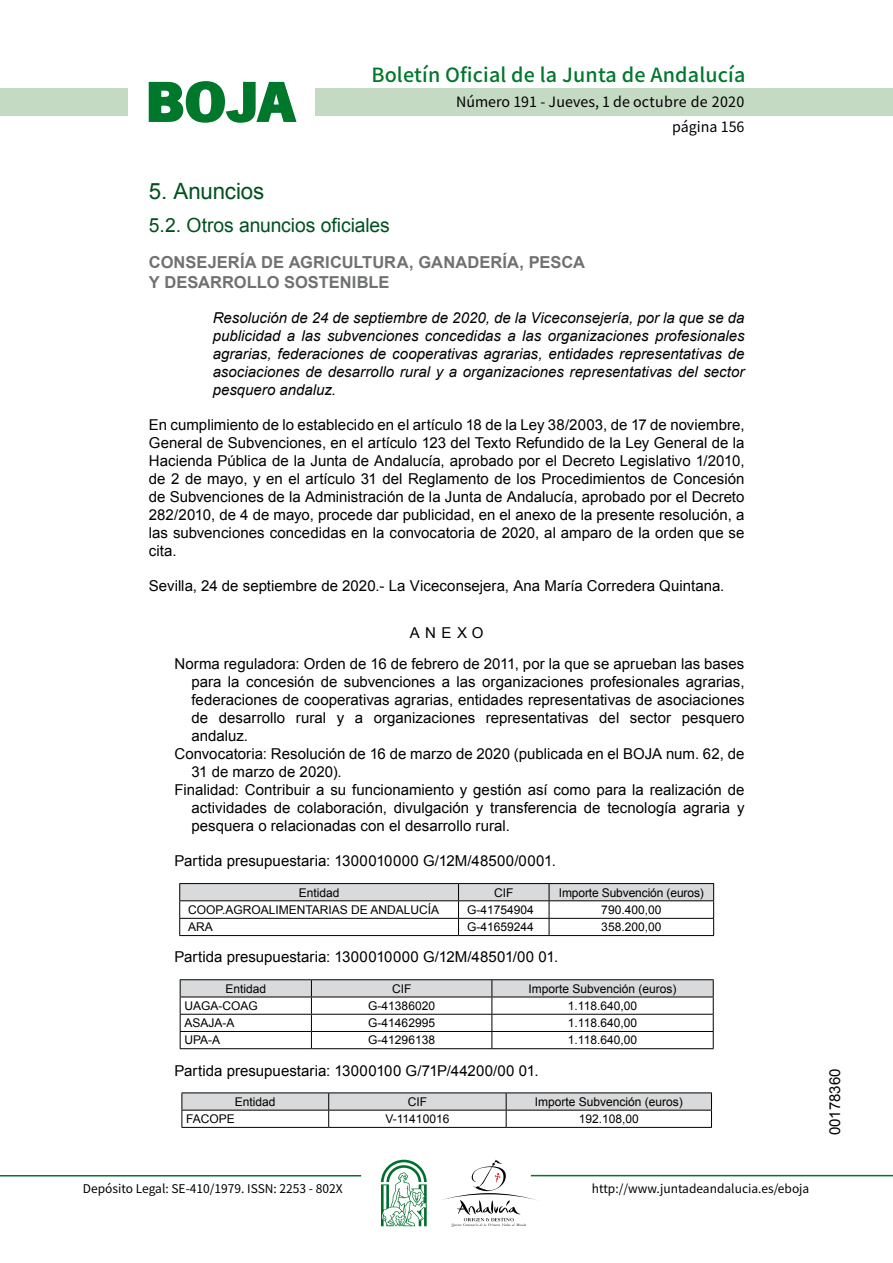
<style>
.page{position:relative;width:893px;height:1263px;background:#fff}
.page>*{position:absolute;margin:0;border:0;box-sizing:border-box;transform-origin:0 0}
.t1{font:700 57.75px "News Got T";color:#00782c;scale:1.14 1}
.t2{font:22.5px "Arial";letter-spacing:-.005em;color:#00501f}
.t3{font:500 19.5px "Noto Sans HK";letter-spacing:.01em;color:#00782c}
.t4{font:19.5px "Arial";letter-spacing:-.005em;color:#00501f}
.t5{font:700 16.5px/19.5px "Arial";letter-spacing:.005em;color:#707173}
.t6{font:15px/18px "Arial";color:#000;text-align:justify}
.t7{font:italic 15px/18px "Arial";color:#000;text-align:justify}
.t8{font:14.25px/24.5px "Noto Sans HK";color:#000;text-align:right}
.t9{font:12px "Arial";color:#000}
.t10{font:12px "Noto Sans HK";color:#000}
</style>
<div class="page">
<div style="left:315px;top:88px;width:577px;height:28px;background:#c5dac3"></div>
<div style="left:0;top:88px;width:128px;height:28px;background:#c5dac3"></div>
<hr style="left:0;top:1175px;width:361px;height:2px;background:#00782c">
<hr style="left:531px;top:1175px;width:361px;height:1px;background:#00782c">
<svg style="left:148px;top:81px;width:149px;height:42px"></svg>
<svg style="left:442px;top:1160px;width:100px;height:67px"></svg>
<svg style="left:381px;top:1160px;width:45px;height:66px"></svg>
<hr style="left:179px;top:883px;width:279px;height:1px;background:#000">
<hr style="left:458px;top:883px;width:91px;height:1px;background:#000">
<hr style="left:549px;top:883px;width:165px;height:1px;background:#000">
<svg style="left:179px;top:884px;width:535px;height:51px"></svg>
<hr style="left:179px;top:935px;width:279px;height:1px;background:#000">
<hr style="left:458px;top:935px;width:91px;height:1px;background:#000">
<hr style="left:549px;top:935px;width:165px;height:1px;background:#000">
<hr style="left:180px;top:979px;width:131px;height:1px;background:#000">
<hr style="left:311px;top:979px;width:181px;height:1px;background:#000">
<hr style="left:492px;top:979px;width:221px;height:1px;background:#000">
<svg style="left:180px;top:980px;width:533px;height:68px"></svg>
<hr style="left:180px;top:1048px;width:131px;height:1px;background:#000">
<hr style="left:311px;top:1048px;width:181px;height:1px;background:#000">
<hr style="left:492px;top:1048px;width:221px;height:1px;background:#000">
<svg style="left:181px;top:1093px;width:531px;height:34px"></svg>
<hr style="left:181px;top:1127px;width:148px;height:1px;background:#000">
<hr style="left:329px;top:1127px;width:177px;height:1px;background:#000">
<hr style="left:506px;top:1127px;width:206px;height:1px;background:#000">
<h1 class="t1" style="left:145px;top:68px;width:133px">BOJA</h1>
<h3 class="t3" style="left:371px;top:64px;width:375px">Boletín Oficial de la Junta de Andalucía</h3>
<p class="t8" style="left:456px;top:90px;width:290px">Número 191 - Jueves, 1 de octubre de 2020 página 156</p>
<h2 class="t2" style="left:149px;top:177px;width:117px">5. Anuncios</h2>
<h3 class="t4" style="left:149px;top:212px;width:242px">5.2. Otros anuncios oficiales</h3>
<p class="t5" style="left:149px;top:253px;width:437px">CONSEJERÍA DE AGRICULTURA, GANADERÍA, PESCA<br>Y DESARROLLO SOSTENIBLE</p>
<p class="t7" style="left:213px;top:309px;width:533px">Resolución de 24 de septiembre de 2020, de la Viceconsejería, por la que se da publicidad a las subvenciones concedidas a las organizaciones profesionales agrarias, federaciones de cooperativas agrarias, entidades representativas de asociaciones de desarrollo rural y a organizaciones representativas del sector pesquero andaluz.</p>
<p class="t6" style="left:149px;top:416px;width:597px">En cumplimiento de lo establecido en el artículo 18 de la Ley 38/2003, de 17 de noviembre, General de Subvenciones, en el artículo 123 del Texto Refundido de la Ley General de la Hacienda Pública de la Junta de Andalucía, aprobado por el Decreto Legislativo 1/2010, de 2 de mayo, y en el artículo 31 del Reglamento de los Procedimientos de Concesión de Subvenciones de la Administración de la Junta de Andalucía, aprobado por el Decreto 282/2010, de 4 de mayo, procede dar publicidad, en el anexo de la presente resolución, a las subvenciones concedidas en la convocatoria de 2020, al amparo de la orden que se cita.</p>
<p class="t6" style="left:149px;top:577px;width:577px">Sevilla, 24 de septiembre de 2020.- La Viceconsejera, Ana María Corredera Quintana.</p>
<p class="t6" style="left:174px;top:618px;width:571px;line-height:30.8px;text-indent:235px">ANEXO<br>Norma reguladora: Orden de 16 de febrero de 2011, por la que se aprueban las bases</p>
<p class="t6" style="left:191px;top:673px;width:554px">para la concesión de subvenciones a las organizaciones profesionales agrarias,</p>
<p class="t6" style="left:191px;top:691px;width:554px">federaciones de cooperativas agrarias, entidades representativas de asociaciones</p>
<p class="t6" style="left:191px;top:709px;width:554px">de desarrollo rural y a organizaciones representativas del sector pesquero</p>
<p class="t6" style="left:191px;top:727px;width:58px">andaluz.</p>
<p class="t6" style="left:174px;top:745px;width:571px">Convocatoria: Resolución de 16 de marzo de 2020 (publicada en el BOJA num. 62, de</p>
<p class="t6" style="left:191px;top:763px;width:152px">31 de marzo de 2020).</p>
<p class="t6" style="left:174px;top:781px;width:571px">Finalidad: Contribuir a su funcionamiento y gestión así como para la realización de</p>
<p class="t6" style="left:191px;top:799px;width:554px">actividades de colaboración, divulgación y transferencia de tecnología agraria y</p>
<p class="t6" style="left:191px;top:817px;width:320px">pesquera o relacionadas con el desarrollo rural.</p>
<p class="t6" style="left:174px;top:852px;width:383px">Partida presupuestaria: 1300010000 G/12M/48500/0001.</p>
<p class="t9" style="left:299px;top:884px;width:42px">Entidad</p>
<p class="t9" style="left:494px;top:884px;width:21px">CIF</p>
<p class="t9" style="left:558px;top:884px;width:147px">Importe Subvención (euros)</p>
<p class="t9" style="left:188px;top:902px;width:252px">COOP.AGROALIMENTARIAS DE ANDALUCÍA</p>
<p class="t9" style="left:467px;top:902px;width:68px">G-41754904</p>
<p class="t9" style="left:601px;top:902px;width:62px">790.400,00</p>
<p class="t9" style="left:188px;top:919px;width:26px">ARA</p>
<p class="t9" style="left:467px;top:919px;width:68px">G-41659244</p>
<p class="t9" style="left:601px;top:919px;width:62px">358.200,00</p>
<p class="t6" style="left:174px;top:948px;width:385px">Partida presupuestaria: 1300010000 G/12M/48501/00 01.</p>
<p class="t9" style="left:225px;top:981px;width:42px">Entidad</p>
<p class="t9" style="left:392px;top:981px;width:21px">CIF</p>
<p class="t9" style="left:528px;top:981px;width:150px">Importe Subvención (euros)</p>
<p class="t9" style="left:184px;top:998px;width:75px">UAGA-COAG</p>
<p class="t9" style="left:368px;top:998px;width:68px">G-41386020</p>
<p class="t9" style="left:568px;top:998px;width:71px">1.118.640,00</p>
<p class="t9" style="left:184px;top:1015px;width:52px">ASAJA-A</p>
<p class="t9" style="left:368px;top:1015px;width:68px">G-41462995</p>
<p class="t9" style="left:568px;top:1015px;width:71px">1.118.640,00</p>
<p class="t9" style="left:184px;top:1032px;width:37px">UPA-A</p>
<p class="t9" style="left:368px;top:1032px;width:68px">G-41296138</p>
<p class="t9" style="left:568px;top:1032px;width:71px">1.118.640,00</p>
<p class="t6" style="left:174px;top:1061px;width:365px">Partida presupuestaria: 13000100 G/71P/44200/00 01.</p>
<p class="t9" style="left:235px;top:1094px;width:42px">Entidad</p>
<p class="t9" style="left:408px;top:1094px;width:21px">CIF</p>
<p class="t9" style="left:534px;top:1094px;width:150px">Importe Subvención (euros)</p>
<p class="t9" style="left:186px;top:1111px;width:50px">FACOPE</p>
<p class="t9" style="left:385px;top:1111px;width:65px">V-11410016</p>
<p class="t9" style="left:578px;top:1111px;width:62px">192.108,00</p>
<p class="t10" style="left:83px;top:1181px;width:261px">Depósito Legal: SE-410/1979. ISSN: 2253 - 802X</p>
<p class="t10" style="left:592px;top:1181px;width:219px">http://www.juntadeandalucia.es/eboja</p>
<p class="t6" style="left:826px;top:1135px;width:68px;rotate:-90deg">00178360</p>
</div>
